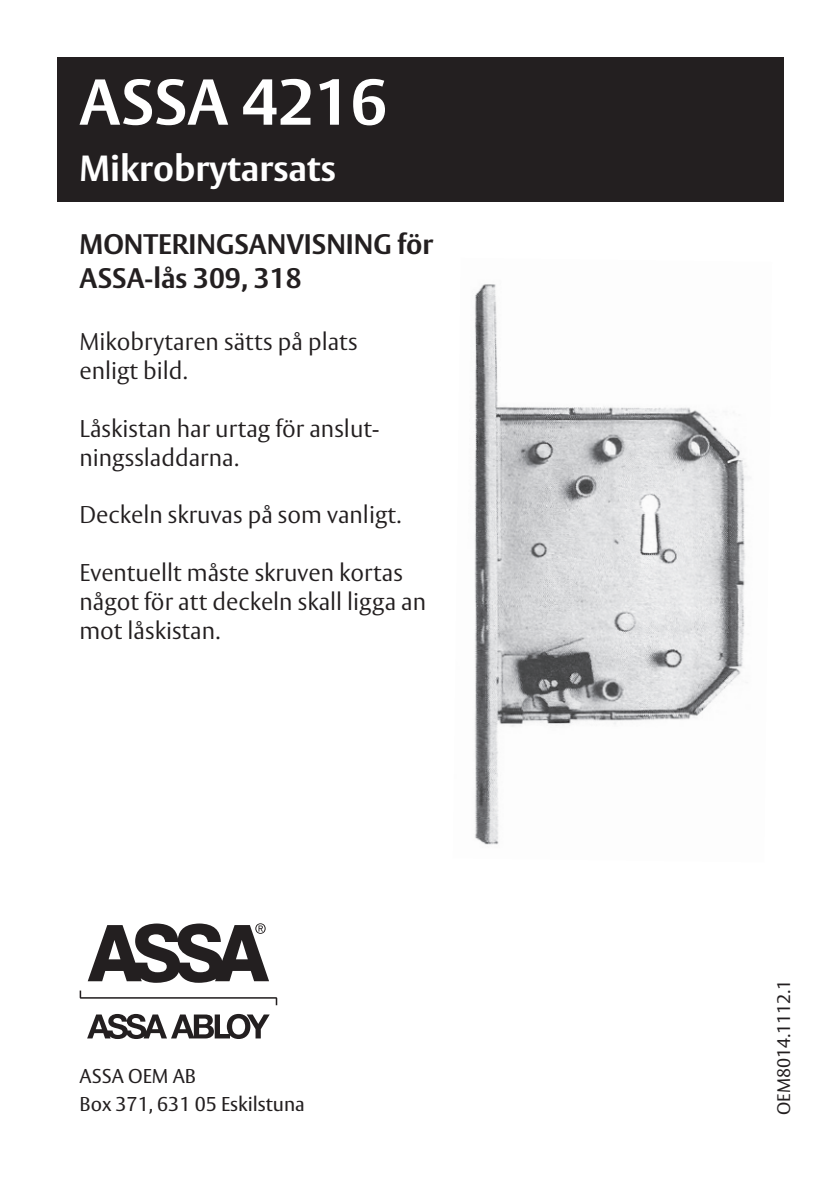
<style>
.page{position:relative;width:840px;height:1180px;background:#fff}
.page>*{position:absolute;margin:0;border:0;box-sizing:border-box;transform-origin:0 0}
.t1{font:700 64px "ASSA Vesta";color:#fff}
.t2{font:700 36px "ASSA Vesta";color:#fff}
.t3{font:700 28px/33.6px "ASSA Vesta";color:#231f20}
.t4{font:300 24px/28.8px "ASSA Vesta";color:#231f20}
.t5{font:20px/27.6px "ASSA Vesta";color:#231f20}
.t6{font:18px "ASSA Vesta";color:#231f20}
</style>
<div class="page">
<img style="left:474px;top:284px;width:273px;height:561px">
<div style="left:57px;top:57px;width:725px;height:145px;background:#231f20"></div>
<svg style="left:80px;top:990px;width:197px;height:15px"></svg>
<svg style="left:87px;top:1013px;width:182px;height:25px"></svg>
<svg style="left:88px;top:923px;width:181px;height:59px"></svg>
<h1 class="t1" style="left:79px;top:63px;width:309px">ASSA 4216</h1>
<h2 class="t2" style="left:79px;top:146px;width:257px">Mikrobrytarsats</h2>
<p class="t3" style="left:79px;top:229px;width:355px">MONTERINGSANVISNING för<br>ASSA-lås 309, 318</p>
<p class="t4" style="left:79px;top:329px;width:280px">Mikobrytaren sätts på plats enligt bild.</p>
<p class="t4" style="left:79px;top:415px;width:301px">Låskistan har urtag för anslut&shy;ningssladdarna.</p>
<p class="t4" style="left:79px;top:501px;width:323px">Deckeln skruvas på som vanligt.</p>
<p class="t4" style="left:79px;top:559px;width:348px">Eventuellt måste skruven kortas något för att deckeln skall ligga an mot låskistan.</p>
<p class="t5" style="left:79px;top:1062px;width:227px">ASSA OEM AB<br>Box 371, 631 05 Eskilstuna</p>
<p class="t6" style="left:772px;top:1114px;width:137px;rotate:-90deg">OEM8014.1112.1</p>
</div>
